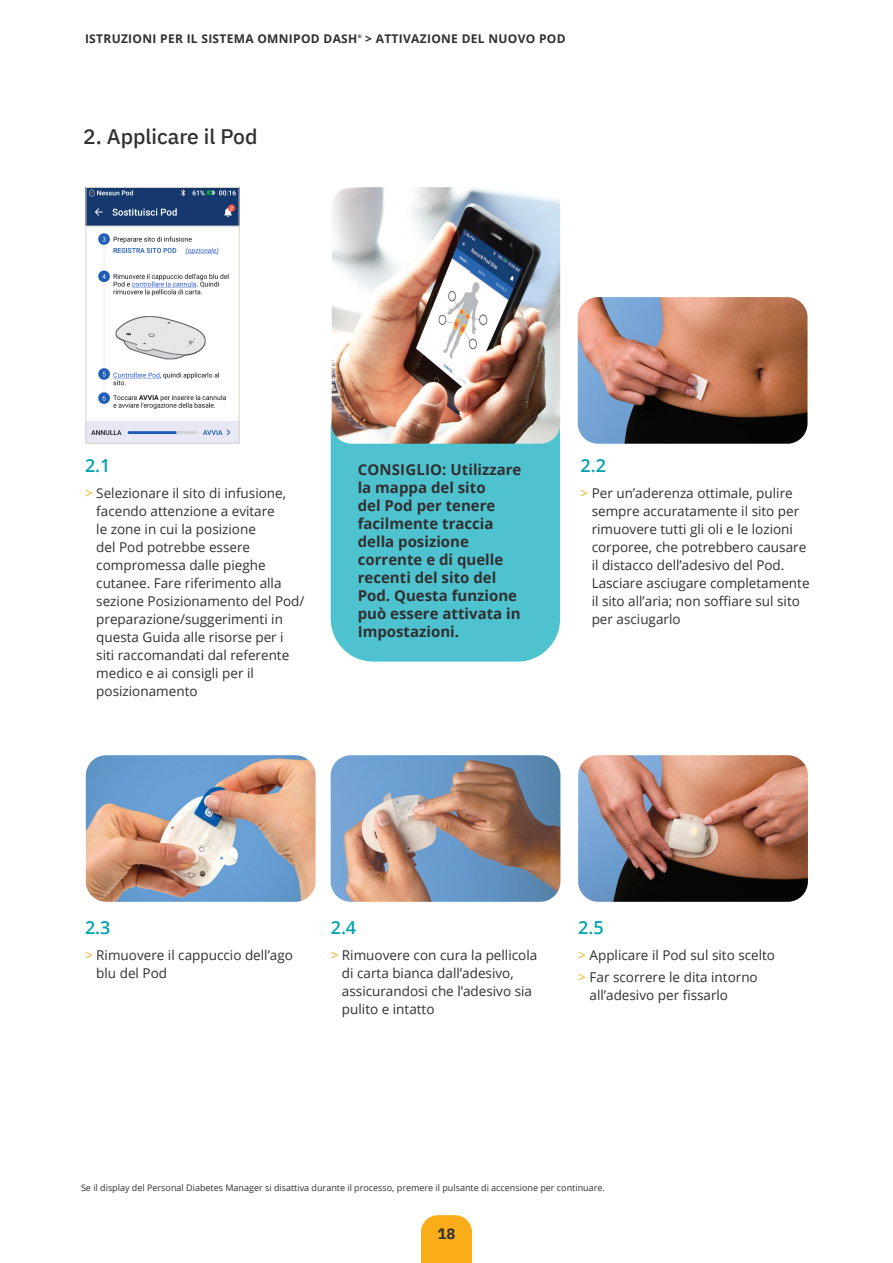
<style>
.page{position:relative;width:893px;height:1263px;background:#fff}
.page>*{position:absolute;margin:0;border:0;box-sizing:border-box;transform-origin:0 0}
.t1{font:500 21px "IBM Plex Sans";color:#312f30}
.t2{font:600 18px "Open Sans";color:#00a3ae}
.t3{font:700 15px/18px "Open Sans";color:#312f30}
.t4{font:700 15px "IBM Plex Sans";color:#312f30}
.t5{font:13.5px/18px "Open Sans";color:#312f30}
.t6{font:700 12px "Open Sans";letter-spacing:.025em;color:#312f30}
.Text_7_8{font:9px "Open Sans";color:#312f30}
.t7{font:700 4.8px "Open Sans";color:#312f30}
.s1{color:#faad19}
</style>
<div class="page">
<svg style="left:421px;top:1215px;width:51px;height:48px;background:#fab125"></svg>
<div style="left:331px;top:387px;width:229px;height:275px;background:#4ec3cf;border-radius:43px"></div>
<img style="left:332px;top:187px;width:228px;height:257px">
<img style="left:578px;top:297px;width:229px;height:147px">
<img style="left:331px;top:755px;width:229px;height:147px">
<img style="left:86px;top:755px;width:230px;height:147px">
<img style="left:578px;top:755px;width:230px;height:147px">
<img style="left:88px;top:189px;width:150px;height:253px">
<div style="left:86px;top:187px;width:154px;height:257px;border:1px solid #d7d4ca"></div>
<p class="t6" style="left:85px;top:30px;width:274px">ISTRUZIONI PER IL SISTEMA OMNIPOD DASH</p>
<p class="t7" style="left:358px;top:33px;width:5px">®</p>
<p class="t6" style="left:365px;top:30px;width:202px">&gt; ATTIVAZIONE DEL NUOVO POD</p>
<p class="t1" style="left:83px;top:120px;width:176px">2. Applicare il Pod</p>
<p class="t2" style="left:85px;top:453px;width:27px">2.1</p>
<p class="t5" style="left:96px;top:484px;width:210px;text-indent:-11px"><span class="s1">&gt;</span> Selezionare il sito di infusione, facendo attenzione a evitare<br>le zone in cui la posizione<br>del Pod potrebbe essere compromessa dalle pieghe cutanee. Fare riferimento alla sezione Posizionamento del Pod/ preparazione/suggerimenti in questa Guida alle risorse per i siti raccomandati dal referente medico e ai consigli per il posizionamento</p>
<p class="t3" style="left:358px;top:460px;width:165px">CONSIGLIO: Utilizzare la mappa del sito<br>del Pod per tenere facilmente traccia della posizione corrente e di quelle recenti del sito del<br>Pod. Questa funzione può essere attivata in<br>Impostazioni.</p>
<p class="t2" style="left:580px;top:453px;width:27px">2.2</p>
<p class="t5" style="left:592px;top:484px;width:219px;text-indent:-11px"><span class="s1">&gt;</span> Per un’aderenza ottimale, pulire sempre accuratamente il sito per rimuovere tutti gli oli e le lozioni corporee, che potrebbero causare il distacco dell’adesivo del Pod.<br>Lasciare asciugare completamente il sito all’aria; non soffiare sul sito per asciugarlo</p>
<p class="t2" style="left:85px;top:915px;width:27px">2.3</p>
<p class="t5" style="left:96px;top:946px;width:198px;text-indent:-11px"><span class="s1">&gt;</span> Rimuovere il cappuccio dell’ago blu del Pod</p>
<p class="t2" style="left:331px;top:915px;width:27px">2.4</p>
<p class="t5" style="left:342px;top:946px;width:197px;text-indent:-11px"><span class="s1">&gt;</span> Rimuovere con cura la pellicola di carta bianca dall’adesivo, assicurandosi che l’adesivo sia pulito e intatto</p>
<p class="t2" style="left:578px;top:915px;width:27px">2.5</p>
<p class="t5" style="left:578px;top:946px;width:198px"><span class="s1">&gt;</span> Applicare il Pod sul sito scelto</p>
<p class="t5" style="left:589px;top:968px;width:170px;text-indent:-11px"><span class="s1">&gt;</span> Far scorrere le dita intorno all’adesivo per fissarlo</p>
<p class="Text_7_8" style="left:81px;top:1181px;width:525px">Se il display del Personal Diabetes Manager si disattiva durante il processo, premere il pulsante di accensione per continuare.</p>
<p class="t4" style="left:437px;top:1222px;width:19px">18</p>
</div>
